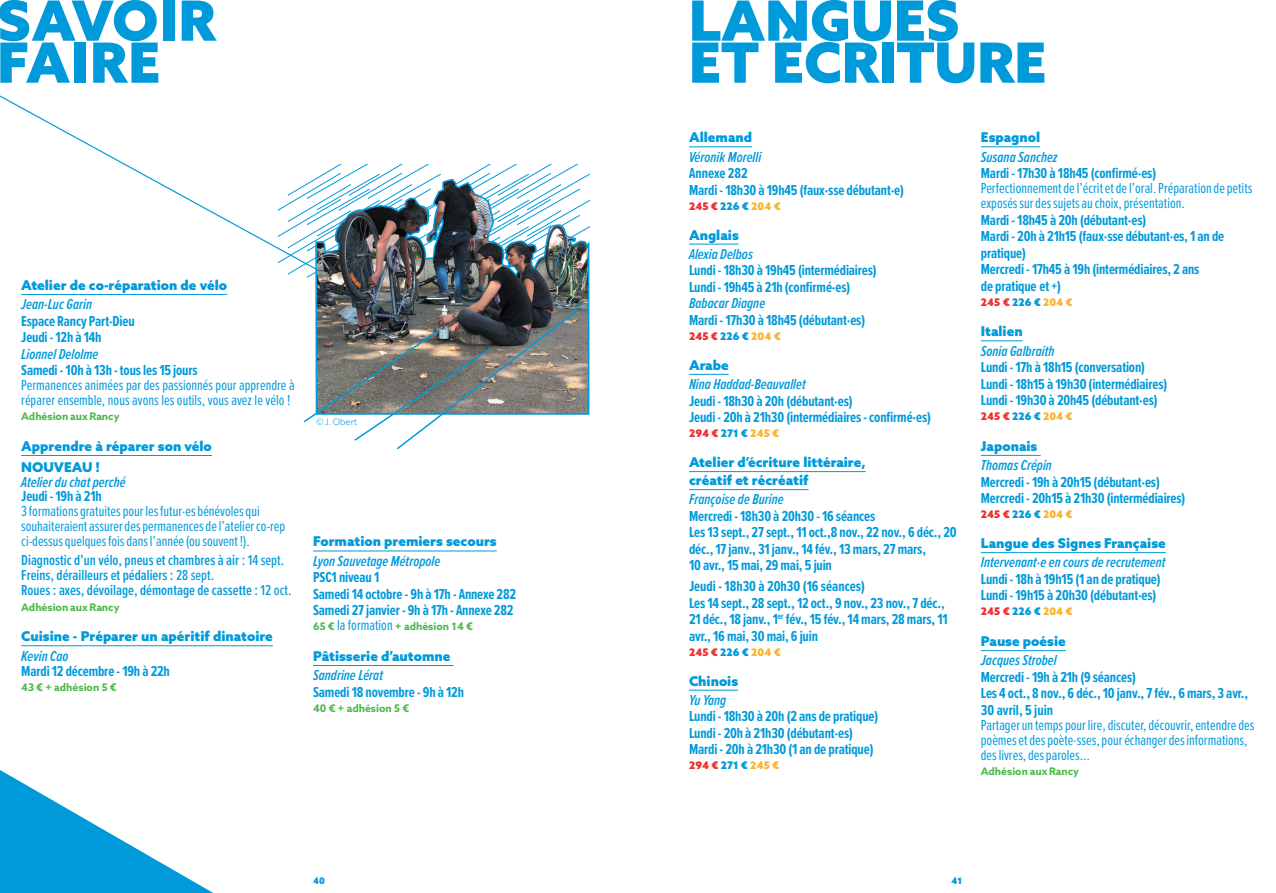
<style>
.page{position:relative;width:1276px;height:893px;background:#fff}
.page>*{position:absolute;margin:0;border:0;box-sizing:border-box;transform-origin:0 0}
.t1{font:900 55.5px/42px "Azo Sans";color:#009ada}
.t2{font:900 55.5px/42px "Azo Sans";letter-spacing:.02em;color:#009ada}
.t3{font:700 15px/16.5px "Proxima Nova Ex Cn";letter-spacing:-.01em;color:#009ada}
.t4{font:15px/15px "Proxima Nova Ex Cn";color:#009ada}
.t5{font:italic 600 15px "Proxima Nova Ex Cn";color:#009ada}
.t6{font:600 15px/15px "Proxima Nova Ex Cn";color:#009ada}
.t7{font:900 13.5px/21px "Azo Sans";color:#009ada}
.t8{font:900 10.5px "Azo Sans";color:#ee2f2d}
.t9{font:700 10.5px "Azo Sans";color:#4cb848}
.t10{font:300 9px "Azo Sans";color:#009ada}
.t11{font:900 9px "Azo Sans";color:#009ada}
.s1{font-weight:500}
.s2{font-family:"Proxima Nova Ex Cn";font-weight:400;font-size:15px;color:#009ada}
.s3{color:#009ada}
.s4{color:#fcb32e}
</style>
<div class="page">
<hr style="left:21px;top:455px;width:191px;height:1px;background:#009ada">
<hr style="left:21px;top:645px;width:252px;height:1px;background:#009ada">
<hr style="left:313px;top:551px;width:183px;height:1px;background:#009ada">
<hr style="left:313px;top:665px;width:140px;height:1px;background:#009ada">
<hr style="left:689px;top:146px;width:63px;height:1px;background:#009ada">
<hr style="left:689px;top:244px;width:50px;height:1px;background:#009ada">
<hr style="left:689px;top:374px;width:39px;height:1px;background:#009ada">
<hr style="left:689px;top:471px;width:177px;height:1px;background:#009ada">
<hr style="left:689px;top:489px;width:119px;height:1px;background:#009ada">
<hr style="left:689px;top:690px;width:49px;height:1px;background:#009ada">
<hr style="left:981px;top:146px;width:59px;height:1px;background:#009ada">
<hr style="left:981px;top:340px;width:41px;height:1px;background:#009ada">
<hr style="left:981px;top:455px;width:59px;height:1px;background:#009ada">
<hr style="left:981px;top:552px;width:185px;height:1px;background:#009ada">
<hr style="left:981px;top:650px;width:84px;height:1px;background:#009ada">
<svg style="left:0;top:95px;width:277px;height:200px"></svg>
<svg style="left:0;top:770px;width:213px;height:123px"></svg>
<svg style="left:277px;top:179px;width:37px;height:99px"></svg>
<img style="left:314px;top:164px;width:276px;height:251px">
<svg style="left:303px;top:308px;width:276px;height:142px"></svg>
<h1 class="t2" style="left:-3px;top:-1px;width:220px">SAVOIR<br>FAIRE</h1>
<h1 class="t1" style="left:689px;top:-1px;width:359px">LANGUES<br>ET ÉCRITURE</h1>
<p class="t7" style="left:21px;top:274px;width:207px">Atelier de co-réparation de vélo</p>
<p class="t5" style="left:21px;top:293px;width:72px">Jean-Luc Garin</p>
<p class="t3" style="left:21px;top:312px;width:115px">Espace Rancy Part-Dieu<br>Jeudi - 12h à 14h</p>
<p class="t5" style="left:21px;top:343px;width:79px">Lionnel Delolme</p>
<p class="t3" style="left:21px;top:362px;width:178px">Samedi - 10h à 13h - tous les 15 jours</p>
<p class="t4" style="left:21px;top:377px;width:275px">Permanences animées par des passionnés pour apprendre à réparer ensemble, nous avons les outils, vous avez le vélo !</p>
<p class="t9" style="left:21px;top:409px;width:100px">Adhésion aux Rancy</p>
<p class="t7" style="left:21px;top:435px;width:192px">Apprendre à réparer son vélo<br>NOUVEAU !</p>
<p class="t5" style="left:21px;top:471px;width:106px">Atelier du chat perché</p>
<p class="t3" style="left:21px;top:488px;width:82px">Jeudi - 19h à 21h</p>
<p class="t4" style="left:21px;top:503px;width:266px">3 formations gratuites pour les futur·es bénévoles qui souhaiteraient assurer des permanences de l’atelier co-rep ci-dessus quelques fois dans l’année (ou souvent !).</p>
<p class="t6" style="left:21px;top:553px;width:272px">Diagnostic d’un vélo, pneus et chambres à air <span class="s1">: 14 sept.<br></span>Freins, dérailleurs et pédaliers : <span class="s1">28 sept.<br></span>Roues : axes, dévoilage, démontage de cassette : <span class="s1">12 oct.</span></p>
<p class="t9" style="left:21px;top:600px;width:100px">Adhésion aux Rancy</p>
<p class="t7" style="left:21px;top:626px;width:253px">Cuisine - Préparer un apéritif dinatoire</p>
<p class="t5" style="left:21px;top:645px;width:49px">Kevin Cao</p>
<p class="t3" style="left:21px;top:662px;width:150px">Mardi 12 décembre - 19h à 22h</p>
<p class="t9" style="left:21px;top:680px;width:97px">43 € + adhésion 5 €</p>
<p class="t10" style="left:316px;top:416px;width:43px">© J. Obert</p>
<p class="t7" style="left:313px;top:531px;width:185px">Formation premiers secours</p>
<p class="t5" style="left:313px;top:550px;width:129px">Lyon Sauvetage Métropole</p>
<p class="t3" style="left:313px;top:569px;width:205px">PSC1 niveau 1<br>Samedi 14 octobre - 9h à 17h - Annexe 282<br>Samedi 27 janvier - 9h à 17h - Annexe 282</p>
<p class="t9" style="left:313px;top:619px;width:161px">65 € <span class="s2">la formation</span> + adhésion 14 €</p>
<p class="t7" style="left:313px;top:645px;width:139px">Pâtisserie d’automne</p>
<p class="t5" style="left:313px;top:664px;width:71px">Sandrine Lérat</p>
<p class="t3" style="left:313px;top:683px;width:152px">Samedi 18 novembre - 9h à 12h</p>
<p class="t9" style="left:313px;top:701px;width:98px">40 € + adhésion 5 €</p>
<p class="t7" style="left:689px;top:127px;width:65px">Allemand</p>
<p class="t5" style="left:689px;top:146px;width:74px">Véronik Morelli</p>
<p class="t3" style="left:689px;top:165px;width:216px">Annexe 282<br>Mardi - 18h30 à 19h45 (faux·sse débutant·e)</p>
<p class="t8" style="left:689px;top:199px;width:93px">245 € <span class="s3">226 €</span> <span class="s4">204 €</span></p>
<p class="t7" style="left:689px;top:224px;width:51px">Anglais</p>
<p class="t5" style="left:689px;top:243px;width:65px">Alexia Delbos</p>
<p class="t3" style="left:689px;top:262px;width:189px">Lundi - 18h30 à 19h45 (intermédiaires)<br>Lundi - 19h45 à 21h (confirmé·es)</p>
<p class="t5" style="left:689px;top:292px;width:78px">Babacar Diagne</p>
<p class="t3" style="left:689px;top:311px;width:178px">Mardi - 17h30 à 18h45 (débutant·es)</p>
<p class="t8" style="left:689px;top:329px;width:93px">245 € <span class="s3">226 €</span> <span class="s4">204 €</span></p>
<p class="t7" style="left:689px;top:354px;width:41px">Arabe</p>
<p class="t5" style="left:689px;top:373px;width:118px">Nina Haddad-Beauvallet</p>
<p class="t3" style="left:689px;top:392px;width:243px">Jeudi - 18h30 à 20h (débutant·es)<br>Jeudi - 20h à 21h30 (intermédiaires - confirmé·es)</p>
<p class="t8" style="left:689px;top:426px;width:91px">294 € <span class="s3">271 €</span> <span class="s4">245 €</span></p>
<p class="t7" style="left:689px;top:453px;width:178px;line-height:18px">Atelier d’écriture littéraire, créatif et récréatif</p>
<p class="t5" style="left:689px;top:488px;width:96px">Françoise de Burine</p>
<p class="t3" style="left:689px;top:507px;width:269px">Mercredi - 18h30 à 20h30 - 16 séances<br>Les 13 sept., 27 sept., 11 oct.,8 nov., 22 nov., 6 déc., 20 déc., 17 janv., 31 janv., 14 fév., 13 mars, 27 mars,<br>10 avr., 15 mai, 29 mai, 5 juin</p>
<p class="t3" style="left:689px;top:578px;width:260px">Jeudi - 18h30 à 20h30 (16 séances)<br>Les 14 sept., 28 sept., 12 oct., 9 nov., 23 nov., 7 déc., 21 déc., 18 janv., 1<sup>er</sup> fév., 15 fév., 14 mars, 28 mars, 11 avr., 16 mai, 30 mai, 6 juin</p>
<p class="t8" style="left:689px;top:645px;width:93px">245 € <span class="s3">226 €</span> <span class="s4">204 €</span></p>
<p class="t7" style="left:689px;top:670px;width:51px">Chinois</p>
<p class="t5" style="left:689px;top:689px;width:39px">Yu Yang</p>
<p class="t3" style="left:689px;top:708px;width:191px">Lundi - 18h30 à 20h (2 ans de pratique)<br>Lundi - 20h à 21h30 (débutant·es)<br>Mardi - 20h à 21h30 (1 an de pratique)</p>
<p class="t8" style="left:689px;top:759px;width:91px">294 € <span class="s3">271 €</span> <span class="s4">245 €</span></p>
<p class="t7" style="left:981px;top:127px;width:61px">Espagnol</p>
<p class="t5" style="left:981px;top:146px;width:78px">Susana Sanchez</p>
<p class="t3" style="left:981px;top:165px;width:177px">Mardi - 17h30 à 18h45 (confirmé·es)</p>
<p class="t4" style="left:981px;top:180px;width:273px">Perfectionnement de l’écrit et de l’oral. Préparation de petits exposés sur des sujets au choix, présentation.</p>
<p class="t3" style="left:981px;top:211px;width:245px">Mardi - 18h45 à 20h (débutant·es)<br>Mardi - 20h à 21h15 (faux·sse débutant·es, 1 an de pratique)<br>Mercredi - 17h45 à 19h (intermédiaires, 2 ans<br>de pratique et +)</p>
<p class="t8" style="left:981px;top:295px;width:93px">245 € <span class="s3">226 €</span> <span class="s4">204 €</span></p>
<p class="t7" style="left:981px;top:321px;width:43px">Italien</p>
<p class="t5" style="left:981px;top:340px;width:75px">Sonia Galbraith</p>
<p class="t3" style="left:981px;top:359px;width:188px">Lundi - 17h à 18h15 (conversation)<br>Lundi - 18h15 à 19h30 (intermédiaires)<br>Lundi - 19h30 à 20h45 (débutant·es)</p>
<p class="t8" style="left:981px;top:409px;width:93px">245 € <span class="s3">226 €</span> <span class="s4">204 €</span></p>
<p class="t7" style="left:981px;top:435px;width:58px">Japonais</p>
<p class="t5" style="left:981px;top:454px;width:73px">Thomas Crépin</p>
<p class="t3" style="left:981px;top:473px;width:206px">Mercredi - 19h à 20h15 (débutant·es)<br>Mercredi - 20h15 à 21h30 (intermédiaires)</p>
<p class="t8" style="left:981px;top:507px;width:93px">245 € <span class="s3">226 €</span> <span class="s4">204 €</span></p>
<p class="t7" style="left:981px;top:532px;width:186px">Langue des Signes Française</p>
<p class="t5" style="left:981px;top:551px;width:186px">Intervenant·e en cours de recrutement</p>
<p class="t3" style="left:981px;top:570px;width:181px">Lundi - 18h à 19h15 (1 an de pratique)<br>Lundi - 19h15 à 20h30 (débutant·es)</p>
<p class="t8" style="left:981px;top:605px;width:93px">245 € <span class="s3">226 €</span> <span class="s4">204 €</span></p>
<p class="t7" style="left:981px;top:630px;width:86px">Pause poésie</p>
<p class="t5" style="left:981px;top:649px;width:77px">Jacques Strobel</p>
<p class="t3" style="left:981px;top:668px;width:269px">Mercredi - 19h à 21h (9 séances)<br>Les 4 oct., 8 nov., 6 déc., 10 janv., 7 fév., 6 mars, 3 avr.,<br>30 avril, 5 juin</p>
<p class="t4" style="left:981px;top:717px;width:275px">Partager un temps pour lire, discuter, découvrir, entendre des poèmes et des poète·sses, pour échanger des informations, des livres, des paroles…</p>
<p class="t9" style="left:981px;top:764px;width:100px">Adhésion aux Rancy</p>
<p class="t11" style="left:313px;top:875px;width:13px">40</p>
<p class="t11" style="left:951px;top:875px;width:12px">41</p>
</div>
